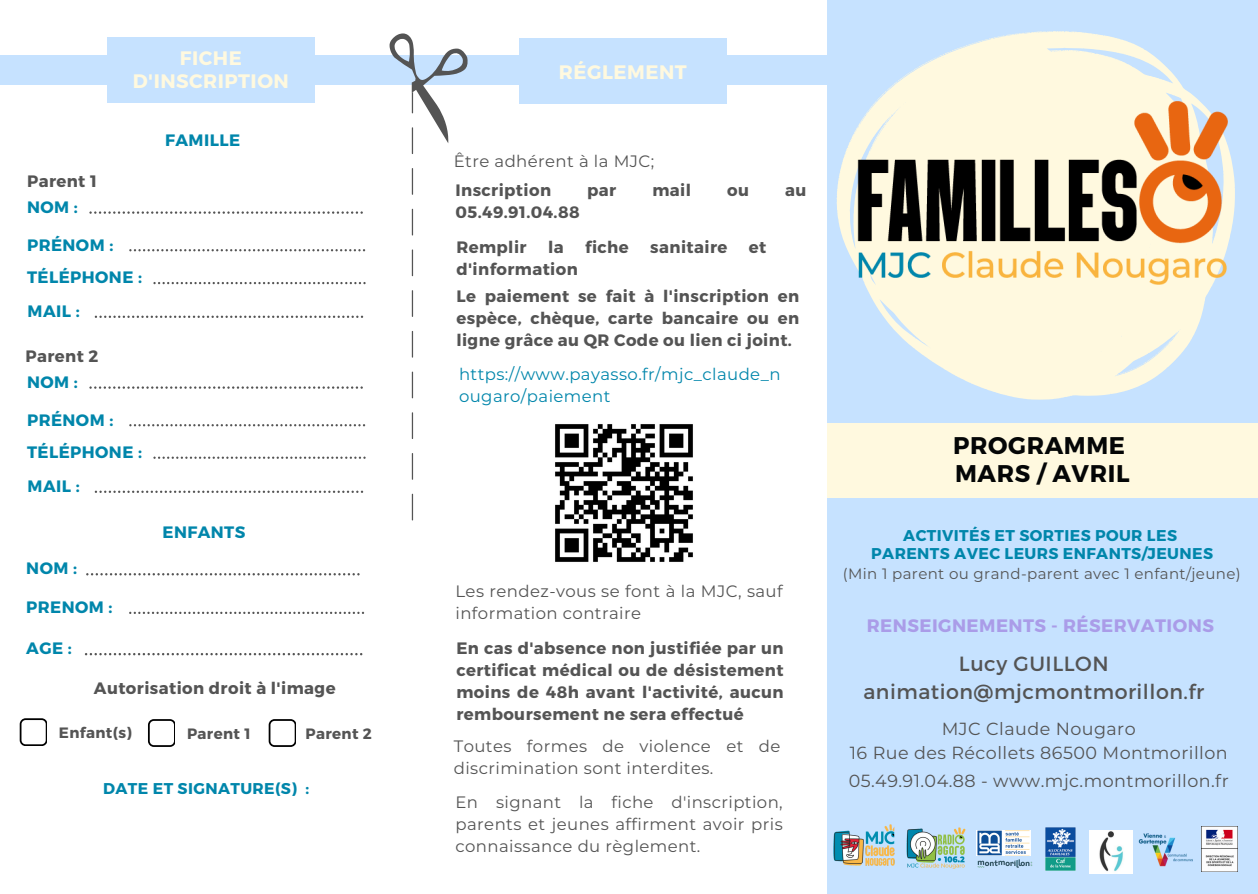
<style>
.page{position:relative;width:1258px;height:894px;background:#fff}
.page>*{position:absolute;margin:0;border:0;box-sizing:border-box;transform-origin:0 0}
.t1{font:700 24px/28.2px "Montserrat";letter-spacing:.025em;color:#040606}
.t2{font:20.4px/27.3px "Montserrat";letter-spacing:.025em;color:#545454;text-align:center}
.t3{font:700 19.5px/22.8px "Montserrat";letter-spacing:.025em;color:#fff9df;text-align:center}
.t4{font:700 18px "Montserrat";letter-spacing:.025em;color:#aa9ce8}
.t5{font:17.4px/24.3px "Montserrat";letter-spacing:.025em;color:#545454;text-align:center}
.t6{font:700 16.5px/21.9px "Montserrat";letter-spacing:.025em;color:#545454;text-align:justify}
.t7{font:16.5px/21.9px "Montserrat";letter-spacing:.025em;color:#545454}
.t8{font:700 16.5px "Montserrat";letter-spacing:.025em;color:#0086ab}
.t9{font:16.5px/21.9px "Montserrat";letter-spacing:.025em;color:#0086ab}
.t10{font:700 15.6px "Montserrat";letter-spacing:.025em;color:#0086ab}
.t11{font:15px "Montserrat";letter-spacing:.025em;color:#545454}
.t12{font:700 15px "Montserrat";letter-spacing:.025em;color:#545454}
</style>
<div class="page">
<div style="left:0;top:0;width:1258px;height:893px;background:#c6e2ff"></div>
<div style="left:0;top:0;width:440px;height:893px;background:#fff"></div>
<div style="left:413px;top:0;width:414px;height:893px;background:#fff"></div>
<div style="left:0;top:55px;width:857px;height:29px;background:#c6e2ff"></div>
<div style="left:519px;top:39px;width:207px;height:65px;background:#c6e2ff"></div>
<svg style="left:86px;top:573px;width:274px;height:2px"></svg>
<svg style="left:129px;top:611px;width:236px;height:2px"></svg>
<svg style="left:85px;top:653px;width:278px;height:2px"></svg>
<svg style="left:89px;top:33px;width:378px;height:487px"></svg>
<svg style="left:836px;top:31px;width:399px;height:368px;fill:#fff9df"></svg>
<svg style="left:1171px;top:336px;width:4px;height:4px"></svg>
<svg style="left:1118px;top:354px;width:39px;height:21px"></svg>
<svg style="left:1024px;top:32px;width:7px;height:2px"></svg>
<svg style="left:872px;top:35px;width:133px;height:67px"></svg>
<img style="left:856px;top:102px;width:371px;height:182px">
<img style="left:1046px;top:827px;width:29px;height:43px">
<img style="left:1139px;top:833px;width:54px;height:32px">
<img style="left:833px;top:824px;width:62px;height:42px">
<img style="left:906px;top:827px;width:60px;height:42px">
<img style="left:976px;top:855px;width:57px;height:13px">
<img style="left:977px;top:830px;width:54px;height:25px">
<img style="left:1201px;top:826px;width:36px;height:45px">
<img style="left:1090px;top:830px;width:42px;height:43px">
<div style="left:827px;top:423px;width:431px;height:74px;background:#fff9df"></div>
<svg style="left:20px;top:718px;width:27px;height:27px"></svg>
<svg style="left:148px;top:719px;width:27px;height:27px"></svg>
<svg style="left:269px;top:719px;width:27px;height:27px"></svg>
<img style="left:555px;top:424px;width:138px;height:138px">
<p class="t3" style="left:133px;top:45px;width:157px">FICHE<br>D'INSCRIPTION</p>
<h2 class="t3" style="left:559px;top:60px;width:129px">RÉGLEMENT</h2>
<p class="t6" style="left:27px;top:169px;width:71px">Parent 1</p>
<h5 class="t8" style="left:27px;top:196px;width:52px">NOM :</h5>
<h6 class="t8" style="left:27px;top:234px;width:88px">PRÉNOM :</h6>
<h4 class="t8" style="left:27px;top:266px;width:117px">TÉLÉPHONE :</h4>
<h4 class="t8" style="left:28px;top:300px;width:54px">MAIL :</h4>
<p class="t6" style="left:25px;top:344px;width:74px">Parent 2</p>
<h6 class="t8" style="left:27px;top:371px;width:52px">NOM :</h6>
<h6 class="t8" style="left:27px;top:409px;width:88px">PRÉNOM :</h6>
<h4 class="t8" style="left:27px;top:441px;width:117px">TÉLÉPHONE :</h4>
<h4 class="t8" style="left:28px;top:475px;width:54px">MAIL :</h4>
<h5 class="t8" style="left:26px;top:557px;width:52px">NOM :</h5>
<h4 class="t8" style="left:26px;top:596px;width:88px">PRENOM :</h4>
<h4 class="t8" style="left:26px;top:637px;width:47px">AGE :</h4>
<h6 class="t8" style="left:165px;top:129px;width:77px">FAMILLE</h6>
<p class="t8" style="left:162px;top:521px;width:84px">ENFANTS</p>
<p class="t6" style="left:94px;top:676px;width:243px">Autorisation droit à l'image</p>
<h5 class="t12" style="left:59px;top:722px;width:74px">Enfant(s)</h5>
<h5 class="t12" style="left:187px;top:724px;width:65px">Parent 1</h5>
<h5 class="t12" style="left:305px;top:724px;width:68px">Parent 2</h5>
<h6 class="t10" style="left:103px;top:777px;width:207px">DATE ET SIGNATURE(S) :</h6>
<h2 class="t7" style="left:454px;top:150px;width:202px">Être adhérent à la MJC;</h2>
<h4 class="t6" style="left:455px;top:178px;width:97px">Inscription</h4>
<h4 class="t6" style="left:587px;top:178px;width:31px">par</h4>
<h4 class="t6" style="left:652px;top:178px;width:40px">mail</h4>
<h4 class="t6" style="left:727px;top:178px;width:23px">ou</h4>
<h4 class="t6" style="left:785px;top:178px;width:23px">au</h4>
<h4 class="t6" style="left:455px;top:200px;width:126px">05.49.91.04.88</h4>
<h5 class="t6" style="left:456px;top:235px;width:72px">Remplir</h5>
<h5 class="t6" style="left:548px;top:235px;width:17px">la</h5>
<h5 class="t6" style="left:585px;top:235px;width:45px">fiche</h5>
<h5 class="t6" style="left:650px;top:235px;width:79px">sanitaire</h5>
<h5 class="t6" style="left:749px;top:235px;width:19px">et</h5>
<h5 class="t6" style="left:456px;top:257px;width:123px">d'information</h5>
<p class="t6" style="left:456px;top:284px;width:344px">Le paiement se fait à l'inscription en espèce, chèque, carte bancaire ou en ligne grâce au QR Code ou lien ci joint.</p>
<p class="t9" style="left:459px;top:362px;width:323px">https://www.payasso.fr/mjc_claude_n ougaro/paiement</p>
<h4 class="t7" style="left:455px;top:580px;width:329px">Les rendez-vous se font à la MJC, sauf information contraire</h4>
<h4 class="t6" style="left:456px;top:635px;width:329px">En cas d'absence non justifiée par un certificat médical ou de désistement moins de 48h avant l'activité, aucun remboursement ne sera effectué</h4>
<h4 class="t7" style="left:454px;top:734px;width:328px">Toutes formes de violence et de discrimination sont interdites.</h4>
<h4 class="t7" style="left:455px;top:791px;width:329px;text-align:justify">En signant la fiche d'inscription, parents et jeunes affirment avoir pris connaissance du règlement.</h4>
<h1 class="t1" style="left:953px;top:430px;width:178px">PROGRAMME<br>MARS / AVRIL</h1>
<h3 class="t10" style="left:903px;top:525px;width:275px">ACTIVITÉS ET SORTIES POUR LES</h3>
<h6 class="t10" style="left:871px;top:543px;width:343px">PARENTS AVEC LEURS ENFANTS/JEUNES</h6>
<h6 class="t11" style="left:843px;top:564px;width:399px">(Min 1 parent ou grand-parent avec 1 enfant/jeune)</h6>
<p class="t4" style="left:867px;top:614px;width:349px">RENSEIGNEMENTS - RÉSERVATIONS</p>
<p class="t2" style="left:863px;top:649px;width:342px">Lucy GUILLON animation@mjcmontmorillon.fr</p>
<p class="t5" style="left:850px;top:716px;width:379px">MJC Claude Nougaro<br>16 Rue des Récollets 86500 Montmorillon</p>
<h4 class="t5" style="left:849px;top:768px;width:381px">05.49.91.04.88 - www.mjc.montmorillon.fr</h4>
</div>
